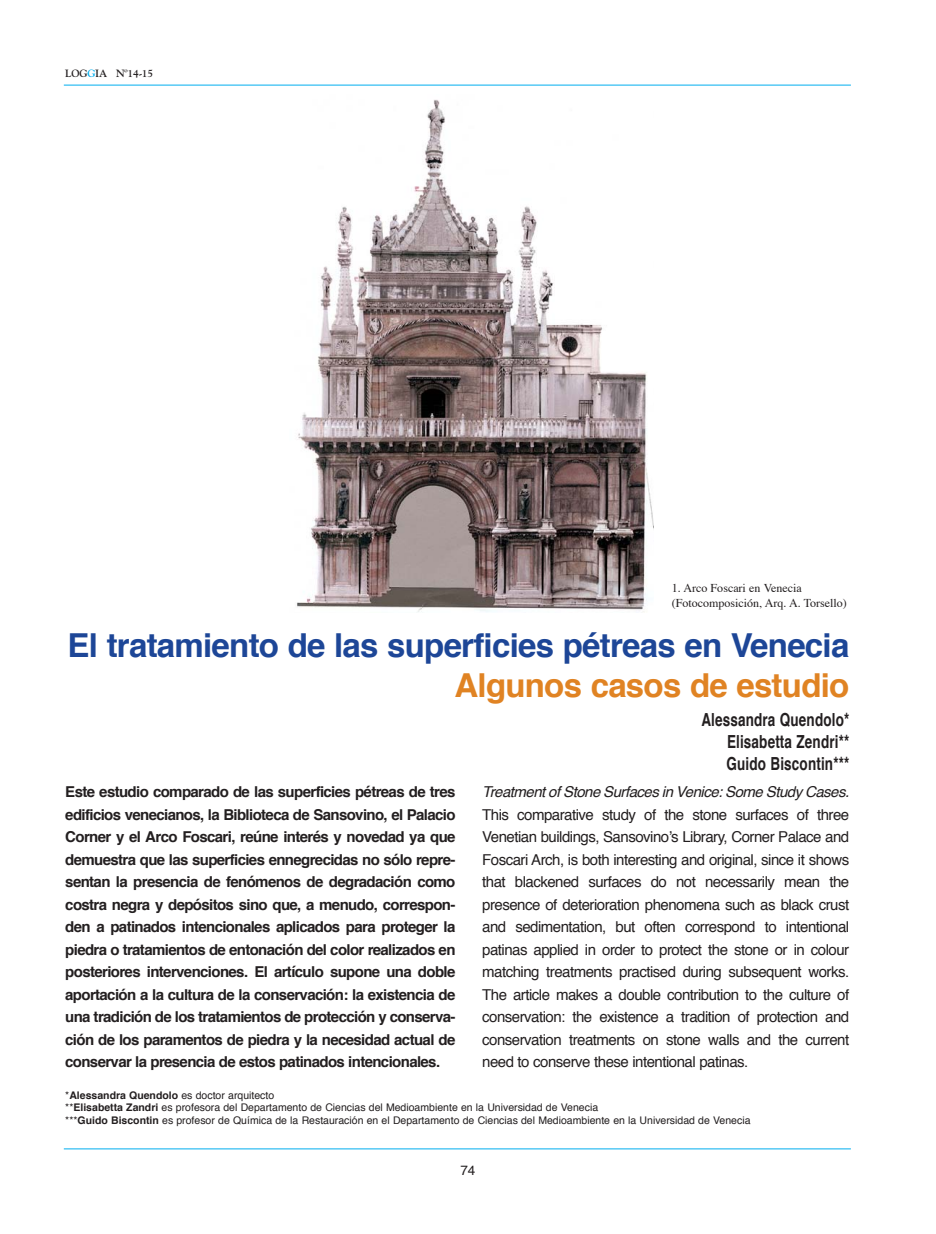
<style>
.page{position:relative;width:936px;height:1234px;background:#fff}
.page>*{position:absolute;margin:0;border:0;box-sizing:border-box;transform-origin:0 0}
.t1{font:700 33px "Helvetica";letter-spacing:-.02em;color:#1d4697}
.t2{font:700 33px "Helvetica";letter-spacing:-.02em;color:#e08323}
.t3{font:700 18px/21.6px "Helvetica";letter-spacing:.01em;color:#231f20;text-align:justify;scale:.75 1}
.t4{font:700 15px/22.5px "Helvetica";letter-spacing:-.04em;color:#231f20;text-align:justify}
.t5{font:15px/22.5px "Helvetica";letter-spacing:-.035em;color:#231f20;text-align:justify}
.t6{font:italic 15px "Helvetica";letter-spacing:-.035em;color:#231f20}
.t7{font:13.5px "Helvetica";color:#231f20}
.t8{font:12px/15px "Times";color:#231f20}
.t9{font:10.5px/12.6px "Helvetica";color:#231f20}
.t10{font:700 10.5px "Goudy";letter-spacing:-.02em;color:#231f20}
.s1{color:#00aeef}
.s2{font-weight:700}
</style>
<div class="page">
<hr style="left:64px;top:1148px;width:786px;height:1px;background:#00aeef">
<hr style="left:64px;top:85px;width:786px;height:1px;background:#00aeef">
<img style="left:297px;top:100px;width:356px;height:512px">
<p class="t10" style="left:65px;top:69px;width:90px">LOG<span class="s1">G</span>IA Nº14-15</p>
<p class="t8" style="left:671px;top:581px;width:177px">1. Arco Foscari en Venecia (Fotocomposición, Arq. A. Torsello)</p>
<h1 class="t1" style="left:68px;top:631px;width:783px">El tratamiento de las superficies pétreas en Venecia</h1>
<h1 class="t2" style="left:454px;top:671px;width:396px">Algunos casos de estudio</h1>
<p class="t3" style="left:726px;top:710px;width:165px;text-indent:-25px">Alessandra Quendolo* Elisabetta Zendri** Guido Biscontin***</p>
<p class="t4" style="left:65px;top:781px;width:392px">Este estudio comparado de las superficies pétreas de tres edificios venecianos, la Biblioteca de Sansovino, el Palacio Corner y el Arco Foscari, reúne interés y novedad ya que demuestra que las superficies ennegrecidas no sólo repre&shy;sentan la presencia de fenómenos de degradación como costra negra y depósitos sino que, a menudo, correspon&shy;den a patinados intencionales aplicados para proteger la piedra o tratamientos de entonación del color realizados en posteriores intervenciones. El artículo supone una doble aportación a la cultura de la conservación: la existencia de una tradición de los tratamientos de protección y conserva&shy;ción de los paramentos de piedra y la necesidad actual de conservar la presencia de estos patinados intencionales.</p>
<p class="t6" style="left:482px;top:785px;width:368px">Treatment of Stone Surfaces in Venice: Some Study Cases.</p>
<p class="t5" style="left:482px;top:804px;width:368px">This comparative study of the stone surfaces of three Venetian buildings, Sansovinoʼs Library, Corner Palace and Foscari Arch, is both interesting and original, since it shows that blackened surfaces do not necessarily mean the presence of deterioration phenomena such as black crust and sedimentation, but often correspond to intentional patinas applied in order to protect the stone or in colour matching treatments practised during subsequent works.<br>The article makes a double contribution to the culture of conservation: the existence a tradition of protection and conservation treatments on stone walls and the current need to conserve these intentional patinas.</p>
<p class="t9" style="left:65px;top:1089px;width:686px">*<span class="s2">Alessandra Quendolo</span> es doctor arquitecto<br>**<span class="s2">Elisabetta Zandri</span> es profesora del Departamento de Ciencias del Medioambiente en la Universidad de Venecia<br>***<span class="s2">Guido Biscontin</span> es profesor de Química de la Restauración en el Departamento de Ciencias del Medioambiente en la Universidad de Venecia</p>
<p class="t7" style="left:460px;top:1163px;width:17px">74</p>
</div>
